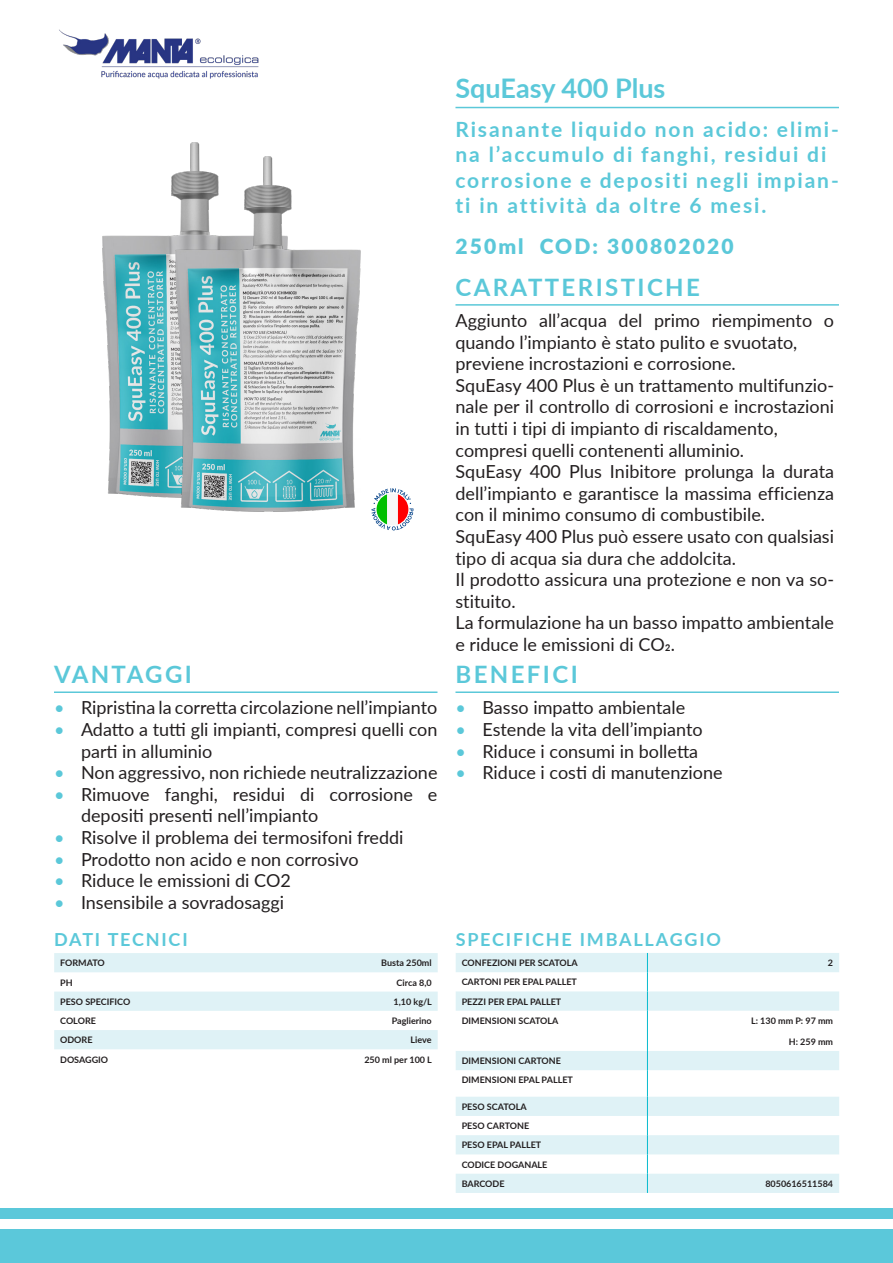
<style>
.page{position:relative;width:893px;height:1263px;background:#fff}
.page>*{position:absolute;margin:0;border:0;box-sizing:border-box;transform-origin:0 0}
._1{font:700 27px "Lato";color:#5bc8d9}
._1-2{font:700 24px "Lato";letter-spacing:.1em;color:#5bc8d9}
._2{font:700 21px/25.2px "Lato";letter-spacing:.09em;color:#5bc8d9}
._2-2{font:900 21px "Lato";letter-spacing:.1em;color:#5bc8d9}
.testo{font:18px/21.6px "Lato";color:#231f20}
._2-3{font:700 18px "Lato";letter-spacing:.1em;color:#5bc8d9}
.caratteristiche_tabe{font:700 9px "Lato";color:#231f20}
.s1{color:#5bc8d9}
</style>
<div class="page">
<img style="left:102px;top:142px;width:98px;height:355px">
<hr style="left:455px;top:107px;width:384px;height:1px;background:#5bc8d9">
<hr style="left:455px;top:304px;width:384px;height:2px;background:#5bc8d9">
<svg style="left:54px;top:953px;width:384px;height:96px"></svg>
<hr style="left:455px;top:691px;width:384px;height:2px;background:#5bc8d9">
<hr style="left:54px;top:691px;width:383px;height:2px;background:#5bc8d9">
<svg style="left:371px;top:488px;width:42px;height:42px"></svg>
<svg style="left:456px;top:953px;width:383px;height:240px"></svg>
<svg style="left:647px;top:953px;width:1px;height:58px"></svg>
<hr style="left:647px;top:1011px;width:1px;height:40px;background:#08bbcf">
<svg style="left:647px;top:1051px;width:1px;height:142px"></svg>
<img style="left:176px;top:151px;width:185px;height:360px">
<img style="left:59px;top:29px;width:200px;height:50px">
<div style="left:0;top:1229px;width:893px;height:34px;background:#5bc8da"></div>
<div style="left:0;top:1208px;width:893px;height:10px;background:#5bc8da"></div>
<p class="_1" style="left:455px;top:69px;width:211px">SquEasy 400 Plus</p>
<p class="_2" style="left:455px;top:116px;width:385px">Risanante liquido non acido: elimi&shy;na l’accumulo di fanghi, residui di</p>
<p class="_2" style="left:455px;top:167px;width:385px">corrosione e depositi negli impian&shy;ti in attività da oltre 6 mesi.</p>
<p class="_2-2" style="left:455px;top:231px;width:280px">250ml COD: 300802020</p>
<p class="_1-2" style="left:455px;top:269px;width:246px">CARATTERISTICHE</p>
<p class="testo" style="left:455px;top:309px;width:380px">Aggiunto all’acqua del primo riempimento o quando l’impianto è stato pulito e svuotato,</p>
<p class="testo" style="left:455px;top:352px;width:282px">previene incrostazioni e corrosione.</p>
<p class="testo" style="left:455px;top:374px;width:380px;text-align:justify">SquEasy 400 Plus è un trattamento multifunzio&shy;nale per il controllo di corrosioni e incrostazioni in tutti i tipi di impianto di riscaldamento,</p>
<p class="testo" style="left:455px;top:438px;width:290px">compresi quelli contenenti alluminio.</p>
<p class="testo" style="left:455px;top:460px;width:380px;text-align:justify">SquEasy 400 Plus Inibitore prolunga la durata dell’impianto e garantisce la massima efficienza con il minimo consumo di combustibile.</p>
<p class="testo" style="left:455px;top:525px;width:380px">SquEasy 400 Plus può essere usato con qualsiasi tipo di acqua sia dura che addolcita.</p>
<p class="testo" style="left:455px;top:568px;width:380px">Il prodotto assicura una protezione e non va so&shy;stituito.</p>
<p class="testo" style="left:455px;top:611px;width:380px">La formulazione ha un basso impatto ambientale e riduce le emissioni di CO2.</p>
<p class="_1-2" style="left:54px;top:657px;width:140px">VANTAGGI</p>
<p class="_1-2" style="left:455px;top:657px;width:124px">BENEFICI</p>
<p class="testo" style="left:455px;top:696px;width:231px"><span class="s1">•</span> Basso impatto ambientale</p>
<p class="testo" style="left:455px;top:718px;width:249px"><span class="s1">•</span> Estende la vita dell’impianto</p>
<p class="testo" style="left:455px;top:739px;width:244px"><span class="s1">•</span> Riduce i consumi in bolletta</p>
<p class="testo" style="left:455px;top:761px;width:269px"><span class="s1">•</span> Riduce i costi di manutenzione</p>
<p class="testo" style="left:54px;top:696px;width:385px"><span class="s1">•</span> Ripristina la corretta circolazione nell’impianto</p>
<p class="testo" style="left:81px;top:718px;width:358px;text-indent:-27px"><span class="s1">•</span> Adatto a tutti gli impianti, compresi quelli con parti in alluminio</p>
<p class="testo" style="left:54px;top:761px;width:385px"><span class="s1">•</span> Non aggressivo, non richiede neutralizzazione</p>
<p class="testo" style="left:81px;top:783px;width:358px;text-indent:-27px"><span class="s1">•</span> Rimuove fanghi, residui di corrosione e depositi presenti nell’impianto</p>
<p class="testo" style="left:54px;top:826px;width:351px"><span class="s1">•</span> Risolve il problema dei termosifoni freddi</p>
<p class="testo" style="left:54px;top:847px;width:306px"><span class="s1">•</span> Prodotto non acido e non corrosivo</p>
<p class="testo" style="left:54px;top:869px;width:238px"><span class="s1">•</span> Riduce le emissioni di CO2</p>
<p class="testo" style="left:54px;top:891px;width:232px"><span class="s1">•</span> Insensibile a sovradosaggi</p>
<p class="_2-3" style="left:54px;top:927px;width:135px">DATI TECNICI</p>
<p class="_2-3" style="left:456px;top:927px;width:267px">SPECIFICHE IMBALLAGGIO</p>
<p class="caratteristiche_tabe" style="left:60px;top:956px;width:46px">FORMATO</p>
<p class="caratteristiche_tabe" style="left:381px;top:956px;width:52px">Busta 250ml</p>
<p class="caratteristiche_tabe" style="left:60px;top:976px;width:14px">PH</p>
<p class="caratteristiche_tabe" style="left:397px;top:976px;width:37px">Circa 8,0</p>
<p class="caratteristiche_tabe" style="left:60px;top:995px;width:72px">PESO SPECIFICO</p>
<p class="caratteristiche_tabe" style="left:394px;top:995px;width:40px">1,10 kg/L</p>
<p class="caratteristiche_tabe" style="left:60px;top:1014px;width:37px">COLORE</p>
<p class="caratteristiche_tabe" style="left:392px;top:1014px;width:41px">Paglierino</p>
<p class="caratteristiche_tabe" style="left:60px;top:1033px;width:34px">ODORE</p>
<p class="caratteristiche_tabe" style="left:411px;top:1033px;width:23px">Lieve</p>
<p class="caratteristiche_tabe" style="left:60px;top:1053px;width:49px">DOSAGGIO</p>
<p class="caratteristiche_tabe" style="left:364px;top:1053px;width:69px">250 ml per 100 L</p>
<p class="caratteristiche_tabe" style="left:462px;top:956px;width:118px">CONFEZIONI PER SCATOLA</p>
<p class="caratteristiche_tabe" style="left:828px;top:956px;width:7px">2</p>
<p class="caratteristiche_tabe" style="left:462px;top:975px;width:117px">CARTONI PER EPAL PALLET</p>
<p class="caratteristiche_tabe" style="left:462px;top:995px;width:101px">PEZZI PER EPAL PALLET</p>
<p class="caratteristiche_tabe" style="left:462px;top:1014px;width:98px">DIMENSIONI SCATOLA</p>
<p class="caratteristiche_tabe" style="left:751px;top:1014px;width:84px">L: 130 mm P: 97 mm</p>
<p class="caratteristiche_tabe" style="left:789px;top:1035px;width:46px">H: 259 mm</p>
<p class="caratteristiche_tabe" style="left:462px;top:1054px;width:101px">DIMENSIONI CARTONE</p>
<p class="caratteristiche_tabe" style="left:462px;top:1073px;width:113px">DIMENSIONI EPAL PALLET</p>
<p class="caratteristiche_tabe" style="left:462px;top:1100px;width:67px">PESO SCATOLA</p>
<p class="caratteristiche_tabe" style="left:462px;top:1119px;width:69px">PESO CARTONE</p>
<p class="caratteristiche_tabe" style="left:462px;top:1138px;width:81px">PESO EPAL PALLET</p>
<p class="caratteristiche_tabe" style="left:462px;top:1158px;width:87px">CODICE DOGANALE</p>
<p class="caratteristiche_tabe" style="left:462px;top:1177px;width:44px">BARCODE</p>
<p class="caratteristiche_tabe" style="left:765px;top:1177px;width:69px">8050616511584</p>
</div>
